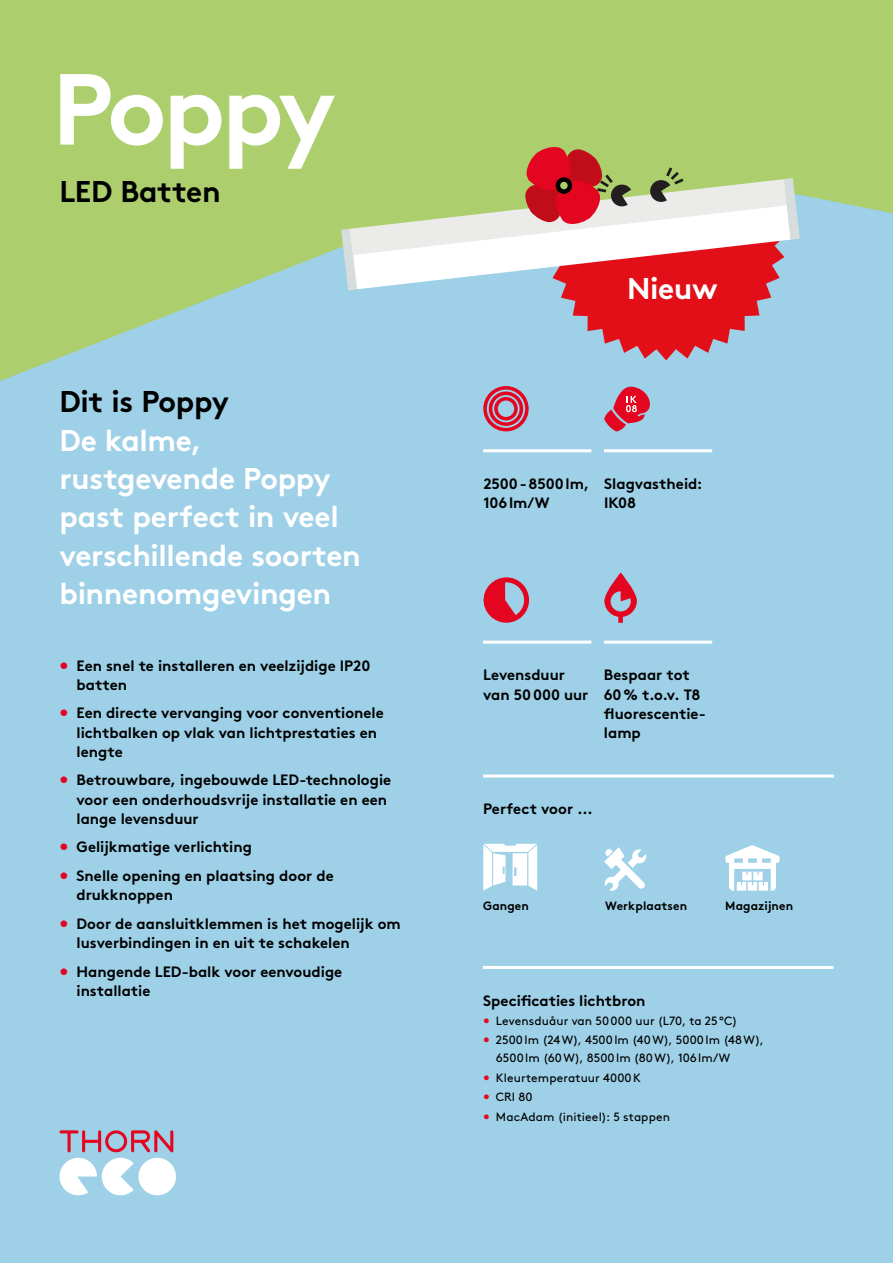
<style>
.page{position:relative;width:893px;height:1263px;background:#9ed0e7}
.page>*{position:absolute;margin:0;border:0;box-sizing:border-box;transform-origin:0 0}
.t1{font:700 100.65px "Brown";letter-spacing:-.04em;color:#fff}
.t2{font:700 30px/38.2px "Brown";letter-spacing:-.01em;color:#fff}
.t3{font:700 30px "Brown";letter-spacing:-.01em;color:#000}
.t4{font:700 15px/19.2px "Brown";color:#000}
.t5{font:12px/18px "Brown";letter-spacing:.01em;color:#000}
.t6{font:700 12px "Brown";letter-spacing:.01em;color:#000}
.s1{color:#e40521}
</style>
<div class="page">
<svg style="left:0;top:0;width:893px;height:381px;fill:#adce6d"></svg>
<svg style="left:341px;top:146px;width:459px;height:214px"></svg>
<svg style="left:555px;top:177px;width:17px;height:17px"></svg>
<div style="left:560px;top:182px;width:8px;height:7px;background:#adce6d;border-radius:50%"></div>
<hr style="left:483px;top:966px;width:350px;height:3px;background:#fff">
<hr style="left:483px;top:774px;width:351px;height:3px;background:#fff">
<hr style="left:604px;top:641px;width:108px;height:3px;background:#fff">
<hr style="left:483px;top:449px;width:108px;height:3px;background:#fff">
<hr style="left:604px;top:449px;width:108px;height:3px;background:#fff">
<hr style="left:483px;top:641px;width:108px;height:3px;background:#fff">
<svg style="left:604px;top:572px;width:33px;height:51px"></svg>
<svg style="left:604px;top:387px;width:46px;height:44px"></svg>
<svg style="left:604px;top:847px;width:42px;height:44px"></svg>
<svg style="left:483px;top:386px;width:46px;height:45px"></svg>
<svg style="left:484px;top:580px;width:33px;height:40px"></svg>
<div style="left:484px;top:577px;width:45px;height:46px;border:5px solid #e40521;border-radius:50%"></div>
<svg style="left:483px;top:844px;width:54px;height:47px"></svg>
<svg style="left:725px;top:845px;width:54px;height:46px"></svg>
<div style="left:138px;top:1158px;width:38px;height:37px;background:#fff;border-radius:50%"></div>
<svg style="left:60px;top:1130px;width:113px;height:65px"></svg>
<h1 class="t1" style="left:52px;top:28px;width:285px">Poppy</h1>
<h2 class="t3" style="left:60px;top:167px;width:163px">LED Batten</h2>
<h2 class="t3" style="left:60px;top:378px;width:171px">Dit is Poppy</h2>
<h2 class="t2" style="left:60px;top:418px;width:303px">De kalme, rustgevende Poppy past perfect in veel verschillende soorten binnenomgevingen</h2>
<p class="t4" style="left:77px;top:654px;width:295px;text-indent:-17px"><span class="s1">•</span> Een snel te installeren en veelzijdige IP20 batten</p>
<p class="t4" style="left:77px;top:702px;width:309px;text-indent:-17px"><span class="s1">•</span> Een directe vervanging voor conventionele lichtbalken op vlak van lichtprestaties en lengte</p>
<p class="t4" style="left:77px;top:769px;width:316px;text-indent:-17px"><span class="s1">•</span> Betrouwbare, ingebouwde LED-technologie voor een onderhoudsvrije installatie en een lange levensduur</p>
<p class="t4" style="left:60px;top:836px;width:194px"><span class="s1">•</span> Gelijkmatige verlichting</p>
<p class="t4" style="left:77px;top:865px;width:259px;text-indent:-17px"><span class="s1">•</span> Snelle opening en plaatsing door de drukknoppen</p>
<p class="t4" style="left:77px;top:912px;width:326px;text-indent:-17px"><span class="s1">•</span> Door de aansluitklemmen is het mogelijk om lusverbindingen in en uit te schakelen</p>
<p class="t4" style="left:77px;top:960px;width:267px;text-indent:-17px"><span class="s1">•</span> Hangende LED-balk voor eenvoudige installatie</p>
<h2 class="t2" style="left:627px;top:266px;width:92px">Nieuw</h2>
<p class="t4" style="left:483px;top:473px;width:107px">2500-8500lm,<br>106lm/W</p>
<p class="t4" style="left:604px;top:473px;width:100px">Slagvastheid:<br>IK08</p>
<p class="t4" style="left:483px;top:664px;width:107px">Levensduur van 50000 uur</p>
<p class="t4" style="left:604px;top:664px;width:101px">Bespaar tot<br>60% t.o.v. T8 fluorescentie&shy;lamp</p>
<p class="t4" style="left:483px;top:798px;width:111px">Perfect voor ...</p>
<p class="t6" style="left:483px;top:896px;width:47px">Gangen</p>
<p class="t6" style="left:605px;top:896px;width:83px">Werkplaatsen</p>
<p class="t6" style="left:725px;top:896px;width:69px">Magazijnen</p>
<p class="t4" style="left:483px;top:989px;width:164px">Specificaties lichtbron</p>
<p class="t5" style="left:483px;top:1011px;width:256px"><span class="s1">•</span> Levensduåur van 50000 uur (L70, ta 25°C)</p>
<p class="t5" style="left:496px;top:1030px;width:269px;text-indent:-13px"><span class="s1">•</span> 2500lm (24W), 4500lm (40W), 5000lm (48W),<br>6500lm (60W), 8500lm (80W), 106lm/W</p>
<p class="t5" style="left:483px;top:1068px;width:159px"><span class="s1">•</span> Kleurtemperatuur 4000K</p>
<p class="t5" style="left:483px;top:1087px;width:51px"><span class="s1">•</span> CRI 80</p>
<p class="t5" style="left:483px;top:1106px;width:188px"><span class="s1">•</span> MacAdam (initieel): 5 stappen</p>
</div>
